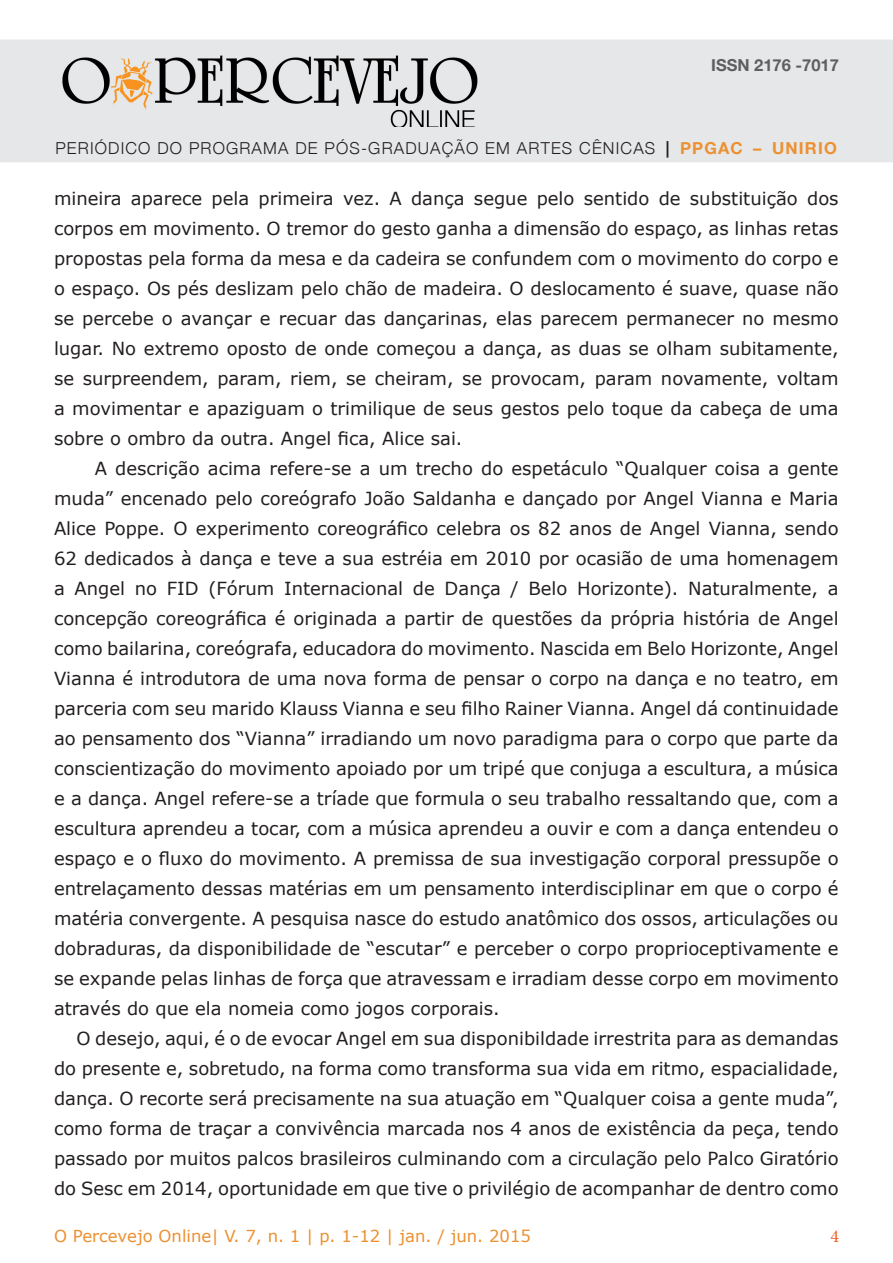
<style>
.page{position:relative;width:893px;height:1263px;background:#fff}
.page>*{position:absolute;margin:0;border:0;box-sizing:border-box;transform-origin:0 0}
.t1{font:18px/30px "Verdana";color:#231f20;text-align:justify}
.t2{font:18px "Minion Pro";color:#f25d21}
.t3{font:300 16.5px "Helvetica Neue";letter-spacing:.07em;color:#231f20}
.t4{font:16.5px "Verdana";color:#ed9030}
.t5{font:700 16.5px "Helvetica Neue";color:#5f5f62}
.s1{font-weight:700}
.s2{font-weight:700;color:#ed9030}
</style>
<div class="page">
<div style="left:0;top:40px;width:893px;height:122px;background:#e6e7e9"></div>
<img style="left:62px;top:55px;width:416px;height:71px">
<p class="t5" style="left:711px;top:50px;width:129px">ISSN 2176 -7017</p>
<p class="t3" style="left:55px;top:135px;width:783px">PERIÓDICO DO PROGRAMA DE PÓS-GRADUAÇÃO EM ARTES CÊNICAS <span class="s1">|</span> <span class="s2">PPGAC – UNIRIO</span></p>
<p class="t1" style="left:54px;top:183px;width:786px">mineira aparece pela primeira vez. A dança segue pelo sentido de substituição dos corpos em movimento. O tremor do gesto ganha a dimensão do espaço, as linhas retas propostas pela forma da mesa e da cadeira se confundem com o movimento do corpo e o espaço. Os pés deslizam pelo chão de madeira. O deslocamento é suave, quase não se percebe o avançar e recuar das dançarinas, elas parecem permanecer no mesmo lugar. No extremo oposto de onde começou a dança, as duas se olham subitamente, se surpreendem, param, riem, se cheiram, se provocam, param novamente, voltam a movimentar e apaziguam o trimilique de seus gestos pelo toque da cabeça de uma sobre o ombro da outra. Angel fica, Alice sai.</p>
<p class="t1" style="left:54px;top:453px;width:786px;text-indent:41px">A descrição acima refere-se a um trecho do espetáculo “Qualquer coisa a gente muda” encenado pelo coreógrafo João Saldanha e dançado por Angel Vianna e Maria Alice Poppe. O experimento coreográfico celebra os 82 anos de Angel Vianna, sendo 62 dedicados à dança e teve a sua estréia em 2010 por ocasião de uma homenagem a Angel no FID (Fórum Internacional de Dança / Belo Horizonte). Naturalmente, a concepção coreográfica é originada a partir de questões da própria história de Angel como bailarina, coreógrafa, educadora do movimento. Nascida em Belo Horizonte, Angel Vianna é introdutora de uma nova forma de pensar o corpo na dança e no teatro, em parceria com seu marido Klauss Vianna e seu filho Rainer Vianna. Angel dá continuidade ao pensamento dos “Vianna” irradiando um novo paradigma para o corpo que parte da conscientização do movimento apoiado por um tripé que conjuga a escultura, a música e a dança. Angel refere-se a tríade que formula o seu trabalho ressaltando que, com a escultura aprendeu a tocar, com a música aprendeu a ouvir e com a dança entendeu o espaço e o fluxo do movimento. A premissa de sua investigação corporal pressupõe o entrelaçamento dessas matérias em um pensamento interdisciplinar em que o corpo é matéria convergente. A pesquisa nasce do estudo anatômico dos ossos, articulações ou dobraduras, da disponibilidade de “escutar” e perceber o corpo proprioceptivamente e se expande pelas linhas de força que atravessam e irradiam desse corpo em movimento através do que ela nomeia como jogos corporais.</p>
<p class="t1" style="left:54px;top:1023px;width:786px;text-indent:23px">O desejo, aqui, é o de evocar Angel em sua disponibildade irrestrita para as demandas do presente e, sobretudo, na forma como transforma sua vida em ritmo, espacialidade, dança. O recorte será precisamente na sua atuação em “Qualquer coisa a gente muda”, como forma de traçar a convivência marcada nos 4 anos de existência da peça, tendo passado por muitos palcos brasileiros culminando com a circulação pelo Palco Giratório do Sesc em 2014, oportunidade em que tive o privilégio de acompanhar de dentro como</p>
<p class="t2" style="left:830px;top:1224px;width:10px">4</p>
<p class="t4" style="left:54px;top:1224px;width:479px">O Percevejo Online| V. 7, n. 1 | p. 1-12 | jan. / jun. 2015</p>
</div>
